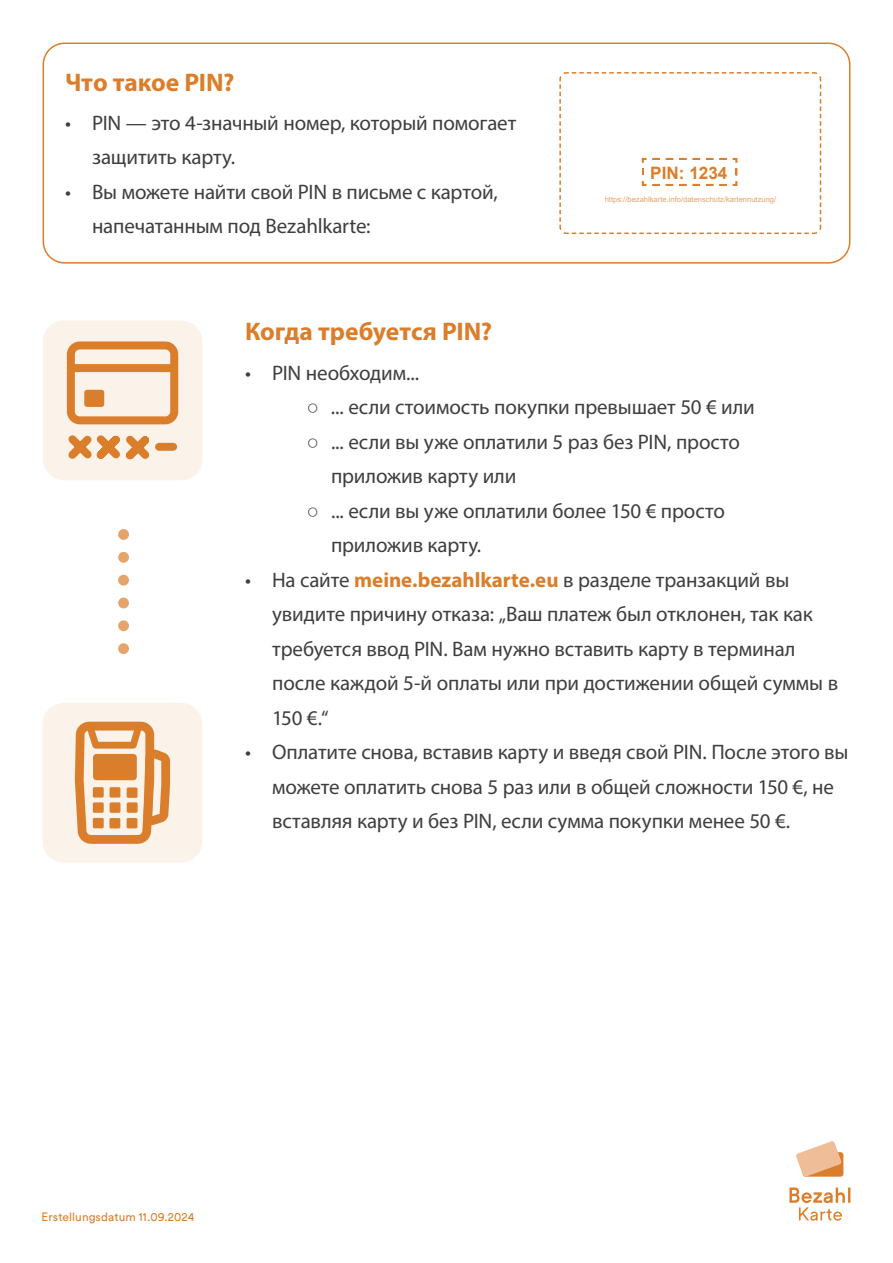
<style>
.page{position:relative;width:893px;height:1263px;background:#fff}
.page>*{position:absolute;margin:0;border:0;box-sizing:border-box;transform-origin:0 0}
.t1{font:700 25.5px "Myriad Pro";color:#db7e2b}
.t2{font:21px/34.5px "Myriad Pro";letter-spacing:-.01em;color:#3e3e3e}
.t3{font:700 17.1px "Arial";color:#db7e2b}
.t4{font:12px "Josala";color:#db7e2b}
.t5{font:7.65px "Arial";color:#e7a369}
.s1{font-family:"Garamond"}
.s2{font-weight:700;color:#db7e2b}
</style>
<div class="page">
<div style="left:43px;top:43px;width:807px;height:221px;border:2px solid #db7e2b;border-radius:21px"></div>
<svg style="left:789px;top:1187px;width:61px;height:34px"></svg>
<div style="left:803px;top:1152px;width:40px;height:25px;background:#db7e2b;border-radius:3px"></div>
<svg style="left:796px;top:1141px;width:46px;height:36px"></svg>
<div style="left:43px;top:320px;width:160px;height:160px;background:#fbf2ea;border-radius:21px"></div>
<div style="left:42px;top:703px;width:160px;height:160px;background:#fbf2ea;border-radius:21px"></div>
<svg style="left:75px;top:721px;width:95px;height:123px"></svg>
<div style="left:93px;top:802px;width:11px;height:11px;background:#db7e2b"></div>
<div style="left:110px;top:802px;width:10px;height:11px;background:#db7e2b"></div>
<div style="left:127px;top:802px;width:11px;height:11px;background:#db7e2b"></div>
<div style="left:93px;top:787px;width:11px;height:10px;background:#db7e2b"></div>
<div style="left:110px;top:787px;width:10px;height:10px;background:#db7e2b"></div>
<div style="left:127px;top:787px;width:11px;height:11px;background:#db7e2b"></div>
<svg style="left:66px;top:341px;width:113px;height:119px"></svg>
<div style="left:118px;top:529px;width:11px;height:11px;background:#e5a46b;border-radius:50%"></div>
<div style="left:118px;top:552px;width:11px;height:11px;background:#e5a46b;border-radius:50%"></div>
<div style="left:118px;top:575px;width:11px;height:11px;background:#e5a46b;border-radius:50%"></div>
<div style="left:118px;top:597px;width:11px;height:11px;background:#e5a46b;border-radius:50%"></div>
<div style="left:118px;top:620px;width:11px;height:11px;background:#e5a46b;border-radius:50%"></div>
<div style="left:118px;top:643px;width:11px;height:11px;background:#e5a46b;border-radius:50%"></div>
<svg style="left:559px;top:72px;width:263px;height:163px"></svg>
<p class="t1" style="left:65px;top:66px;width:171px">Что такое PIN?</p>
<p class="t2" style="left:92px;top:105px;width:426px;text-indent:-27px">• PIN — это 4-значный номер, который помогает защитить карту.</p>
<p class="t2" style="left:92px;top:174px;width:407px;text-indent:-27px">• Вы можете найти свой PIN в письме с картой, напечатанным под Bezahlkarte:</p>
<p class="t3" style="left:650px;top:161px;width:79px">PIN: 1234</p>
<p class="t5" style="left:605px;top:194px;width:173px">https://bezahlkarte.info/datenschutz/kartennutzung/</p>
<p class="t1" style="left:245px;top:314px;width:249px">Когда требуется PIN?</p>
<p class="t2" style="left:245px;top:355px;width:176px">• PIN необходим...</p>
<p class="t2" style="left:307px;top:389px;width:450px"><span class="s1">○</span> ... если стоимость покупки превышает 50 € или</p>
<p class="t2" style="left:331px;top:424px;width:411px;text-indent:-24px"><span class="s1">○</span> ... если вы уже оплатили 5 раз без PIN, просто приложив карту или</p>
<p class="t2" style="left:331px;top:493px;width:395px;text-indent:-24px"><span class="s1">○</span> ... если вы уже оплатили более 150 € просто приложив карту.</p>
<p class="t2" style="left:272px;top:562px;width:567px;text-indent:-27px">• На сайте <span class="s2">meine.bezahlkarte.eu</span> в разделе транзакций вы увидите причину отказа: „Ваш платеж был отклонен, так как требуется ввод PIN. Вам нужно вставить карту в терминал после каждой 5-й оплаты или при достижении общей суммы в 150 €.“</p>
<p class="t2" style="left:272px;top:734px;width:578px;text-indent:-27px">• Оплатите снова, вставив карту и введя свой PIN. После этого вы можете оплатить снова 5 раз или в общей сложности 150 €, не вставляя карту и без PIN, если сумма покупки менее 50 €.</p>
<p class="t4" style="left:42px;top:1210px;width:155px">Erstellungsdatum 11.09.2024</p>
</div>
